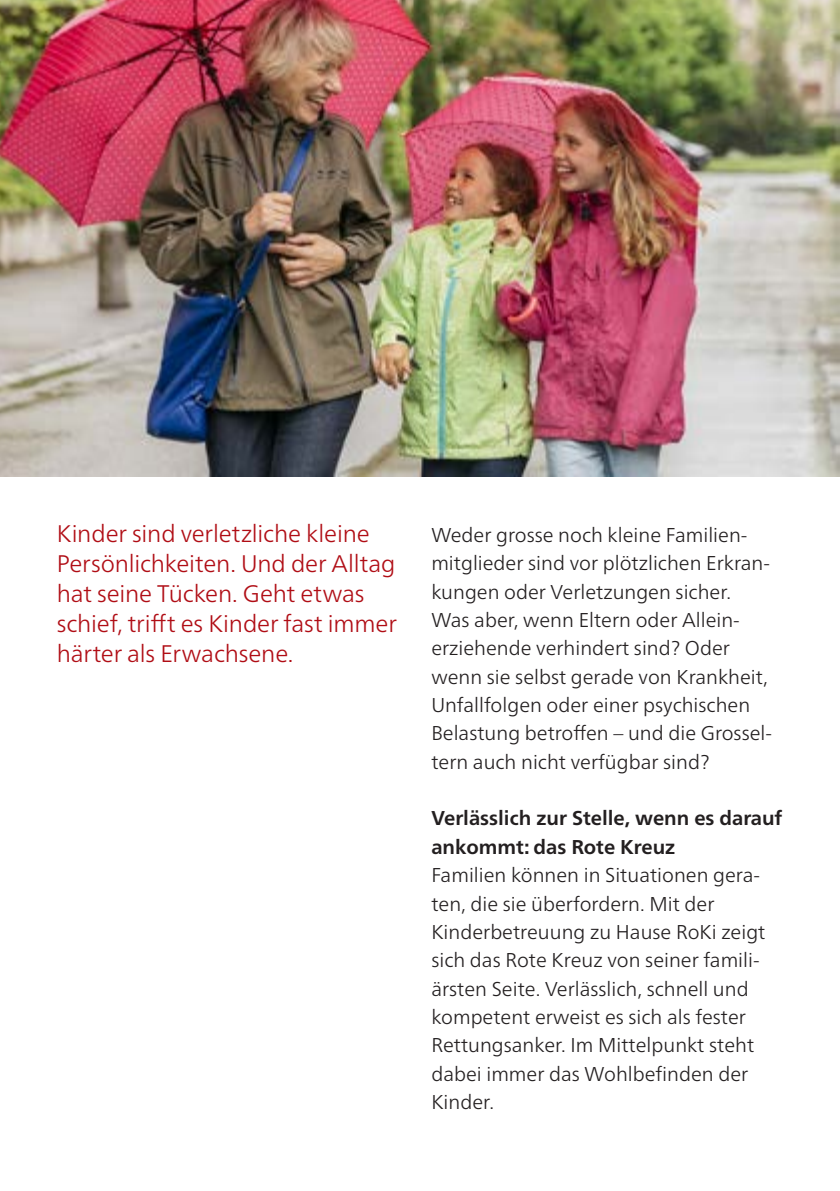
<style>
.page{position:relative;width:840px;height:1191px;background:#fff}
.page>*{position:absolute;margin:0;border:0;box-sizing:border-box;transform-origin:0 0}
.t1{font:300 24px/30px "Frutiger Neue LTW1 G";letter-spacing:-.005em;color:#b00d15}
.t2{font:300 20px/28.4px "Frutiger Neue LTW1 G";color:#231f20}
.t3{font:700 20px/28.4px "Frutiger Neue LTW1 G";color:#231f20}
</style>
<div class="page">
<img style="left:0;top:0;width:839px;height:476px">
<p class="t1" style="left:57px;top:518px;width:341px">Kinder sind verletzliche kleine<br>Persönlichkeiten. Und der Alltag hat seine Tücken. Geht etwas schief, trifft es Kinder fast immer härter als Erwachsene.</p>
<p class="t2" style="left:431px;top:520px;width:342px">Weder grosse noch kleine Familien&shy;mitglieder sind vor plötzlichen Erkran&shy;kungen oder Verletzungen sicher.<br>Was aber, wenn Eltern oder Allein&shy;erziehende verhindert sind? Oder wenn sie selbst gerade von Krankheit, Unfallfolgen oder einer psychischen Belastung betroffen – und die Grossel&shy;tern auch nicht verfügbar sind?</p>
<p class="t3" style="left:431px;top:804px;width:352px">Verlässlich zur Stelle, wenn es darauf ankommt: das Rote Kreuz</p>
<p class="t2" style="left:431px;top:861px;width:335px">Familien können in Situationen gera&shy;ten, die sie überfordern. Mit der Kinderbetreuung zu Hause RoKi zeigt sich das Rote Kreuz von seiner famili&shy;ärsten Seite. Verlässlich, schnell und kompetent erweist es sich als fester Rettungsanker. Im Mittelpunkt steht dabei immer das Wohlbefinden der Kinder.</p>
</div>
